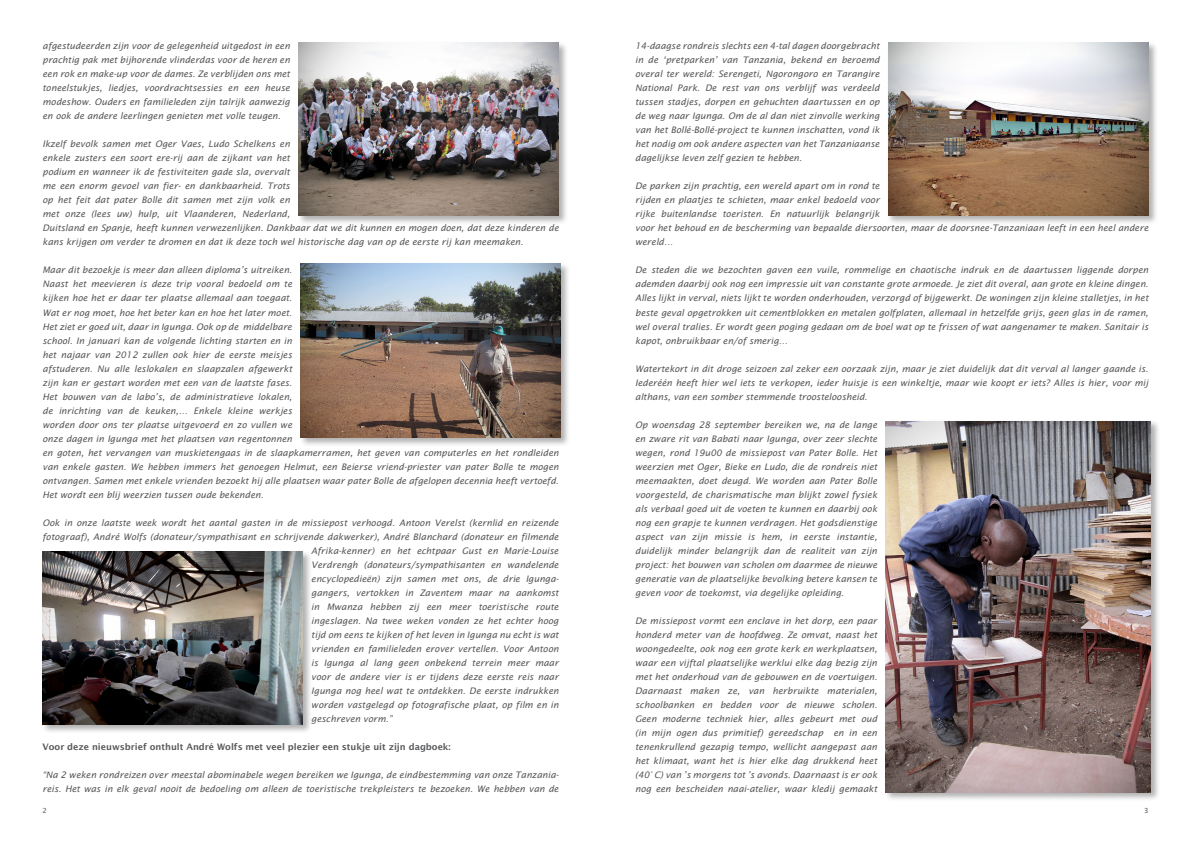
<style>
.page{position:relative;width:1191px;height:842px;background:#fff}
.page>*{position:absolute;margin:0;border:0;box-sizing:border-box;transform-origin:0 0}
.t1{font:italic 9px/14px "Lucida Sans";color:#57585a;text-align:justify}
.t2{font:600 9px "Lucida Sans";color:#57585a}
.t3{font:7px "Lucida Sans";color:#57585a}
</style>
<div class="page">
<div style="left:41px;top:550px;width:271px;height:184px;background:#231f20;opacity:.35"></div>
<img style="left:43px;top:551px;width:260px;height:174px">
<div style="left:884px;top:419px;width:276px;height:382px;background:#231f20;opacity:.35"></div>
<img style="left:885px;top:421px;width:266px;height:371px">
<div style="left:297px;top:41px;width:271px;height:184px;background:#231f20;opacity:.35"></div>
<img style="left:298px;top:43px;width:261px;height:173px">
<div style="left:299px;top:262px;width:271px;height:184px;background:#231f20;opacity:.35"></div>
<img style="left:301px;top:264px;width:260px;height:173px">
<div style="left:886px;top:41px;width:271px;height:184px;background:#231f20;opacity:.35"></div>
<img style="left:888px;top:43px;width:260px;height:173px">
<p class="t1" style="left:43px;top:39px;width:249px">afgestudeerden zijn voor de gelegenheid uitgedost in een prachtig pak met bijhorende vlinderdas voor de heren en een rok en make-up voor de dames. Ze verblijden ons met toneelstukjes, liedjes, voordrachtsessies en een heuse modeshow. Ouders en familieleden zijn talrijk aanwezig en ook de andere leerlingen genieten met volle teugen.</p>
<p class="t1" style="left:43px;top:137px;width:518px;text-align:left">Ikzelf bevolk samen met Oger Vaes, Ludo Schelkens en<br>enkele zusters een soort ere-rij aan de zijkant van het<br>podium en wanneer ik de festiviteiten gade sla, overvalt<br>me een enorm gevoel van fier- en dankbaarheid. Trots<br>op het feit dat pater Bolle dit samen met zijn volk en<br>met onze (lees uw) hulp, uit Vlaanderen, Nederland,<br>Duitsland en Spanje, heeft kunnen verwezenlijken. Dankbaar dat we dit kunnen en mogen doen, dat deze kinderen de kans krijgen om verder te dromen en dat ik deze toch wel historische dag van op de eerste rij kan meemaken.</p>
<p class="t1" style="left:43px;top:263px;width:518px;text-align:left">Maar dit bezoekje is meer dan alleen diploma’s uitreiken.<br>Naast het meevieren is deze trip vooral bedoeld om te<br>kijken hoe het er daar ter plaatse allemaal aan toegaat.<br>Wat er nog moet, hoe het beter kan en hoe het later moet.<br>Het ziet er goed uit, daar in Igunga. Ook op de middelbare<br>school. In januari kan de volgende lichting starten en in<br>het najaar van 2012 zullen ook hier de eerste meisjes<br>afstuderen. Nu alle leslokalen en slaapzalen afgewerkt<br>zijn kan er gestart worden met een van de laatste fases.<br>Het bouwen van de labo’s, de administratieve lokalen,<br>de inrichting van de keuken,… Enkele kleine werkjes<br>worden door ons ter plaatse uitgevoerd en zo vullen we<br>onze dagen in Igunga met het plaatsen van regentonnen<br>en goten, het vervangen van muskietengaas in de slaapkamerramen, het geven van computerles en het rondleiden van enkele gasten. We hebben immers het genoegen Helmut, een Beierse vriend-priester van pater Bolle te mogen ontvangen. Samen met enkele vrienden bezoekt hij alle plaatsen waar pater Bolle de afgelopen decennia heeft vertoefd.<br>Het wordt een blij weerzien tussen oude bekenden.</p>
<p class="t1" style="left:43px;top:515px;width:518px">Ook in onze laatste week wordt het aantal gasten in de missiepost verhoogd. Antoon Verelst (kernlid en reizende</p>
<p class="t1" style="left:43px;top:529px;width:518px">fotograaf), André Wolfs (donateur/sympathisant en schrijvende dakwerker), André Blanchard (donateur en filmende</p>
<p class="t1" style="left:311px;top:543px;width:249px">Afrika-kenner) en het echtpaar Gust en Marie-Louise</p>
<p class="t1" style="left:311px;top:557px;width:249px">Verdrengh (donateurs/sympathisanten en wandelende</p>
<p class="t1" style="left:311px;top:571px;width:249px">encyclopedieën) zijn samen met ons, de drie Igunga-</p>
<p class="t1" style="left:311px;top:585px;width:249px">gangers, vertokken in Zaventem maar na aankomst</p>
<p class="t1" style="left:311px;top:599px;width:249px">in Mwanza hebben zij een meer toeristische route</p>
<p class="t1" style="left:311px;top:613px;width:249px">ingeslagen. Na twee weken vonden ze het echter hoog</p>
<p class="t1" style="left:311px;top:627px;width:249px">tijd om eens te kijken of het leven in Igunga nu echt is wat</p>
<p class="t1" style="left:311px;top:641px;width:249px">vrienden en familieleden erover vertellen. Voor Antoon</p>
<p class="t1" style="left:311px;top:655px;width:249px">is Igunga al lang geen onbekend terrein meer maar</p>
<p class="t1" style="left:311px;top:669px;width:249px">voor de andere vier is er tijdens deze eerste reis naar</p>
<p class="t1" style="left:311px;top:683px;width:249px">Igunga nog heel wat te ontdekken. De eerste indrukken</p>
<p class="t1" style="left:311px;top:697px;width:249px">worden vastgelegd op fotografische plaat, op film en in</p>
<p class="t1" style="left:311px;top:711px;width:82px">geschreven vorm.”</p>
<p class="t2" style="left:43px;top:741px;width:410px">Voor deze nieuwsbrief onthult André Wolfs met veel plezier een stukje uit zijn dagboek:</p>
<p class="t1" style="left:43px;top:767px;width:518px">“Na 2 weken rondreizen over meestal abominabele wegen bereiken we Igunga, de eindbestemming van onze Tanzania&shy;reis. Het was in elk geval nooit de bedoeling om alleen de toeristische trekpleisters te bezoeken. We hebben van de</p>
<p class="t1" style="left:635px;top:39px;width:246px">14-daagse rondreis slechts een 4-tal dagen doorgebracht in de ‘pretparken’ van Tanzania, bekend en beroemd overal ter wereld: Serengeti, Ngorongoro en Tarangire National Park. De rest van ons verblijf was verdeeld tussen stadjes, dorpen en gehuchten daartussen en op de weg naar Igunga. Om de al dan niet zinvolle werking van het Bollé-Bollé-project te kunnen inschatten, vond ik het nodig om ook andere aspecten van het Tanzaniaanse dagelijkse leven zelf gezien te hebben.</p>
<p class="t1" style="left:635px;top:179px;width:515px;text-align:left">De parken zijn prachtig, een wereld apart om in rond te<br>rijden en plaatjes te schieten, maar enkel bedoeld voor<br>rijke buitenlandse toeristen. En natuurlijk belangrijk<br>voor het behoud en de bescherming van bepaalde diersoorten, maar de doorsnee-Tanzaniaan leeft in een heel andere wereld…</p>
<p class="t1" style="left:635px;top:263px;width:515px">De steden die we bezochten gaven een vuile, rommelige en chaotische indruk en de daartussen liggende dorpen ademden daarbij ook nog een impressie uit van constante grote armoede. Je ziet dit overal, aan grote en kleine dingen.<br>Alles lijkt in verval, niets lijkt te worden onderhouden, verzorgd of bijgewerkt. De woningen zijn kleine stalletjes, in het beste geval opgetrokken uit cementblokken en metalen golfplaten, allemaal in hetzelfde grijs, geen glas in de ramen, wel overal tralies. Er wordt geen poging gedaan om de boel wat op te frissen of wat aangenamer te maken. Sanitair is kapot, onbruikbaar en/of smerig…</p>
<p class="t1" style="left:635px;top:361px;width:515px">Watertekort in dit droge seizoen zal zeker een oorzaak zijn, maar je ziet duidelijk dat dit verval al langer gaande is.<br>Iederéén heeft hier wel iets te verkopen, ieder huisje is een winkeltje, maar wie koopt er iets? Alles is hier, voor mij althans, van een somber stemmende troosteloosheid.</p>
<p class="t1" style="left:635px;top:417px;width:243px">Op woensdag 28 september bereiken we, na de lange en zware rit van Babati naar Igunga, over zeer slechte wegen, rond 19u00 de missiepost van Pater Bolle. Het weerzien met Oger, Bieke en Ludo, die de rondreis niet meemaakten, doet deugd. We worden aan Pater Bolle voorgesteld, de charismatische man blijkt zowel fysiek als verbaal goed uit de voeten te kunnen en daarbij ook nog een grapje te kunnen verdragen. Het godsdienstige aspect van zijn missie is hem, in eerste instantie, duidelijk minder belangrijk dan de realiteit van zijn project: het bouwen van scholen om daarmee de nieuwe generatie van de plaatselijke bevolking betere kansen te geven voor de toekomst, via degelijke opleiding.</p>
<p class="t1" style="left:635px;top:613px;width:243px">De missiepost vormt een enclave in het dorp, een paar honderd meter van de hoofdweg. Ze omvat, naast het woongedeelte, ook nog een grote kerk en werkplaatsen, waar een vijftal plaatselijke werklui elke dag bezig zijn met het onderhoud van de gebouwen en de voertuigen.<br>Daarnaast maken ze, van herbruikte materialen, schoolbanken en bedden voor de nieuwe scholen.<br>Geen moderne techniek hier, alles gebeurt met oud (in mijn ogen dus primitief) gereedschap en in een tenenkrullend gezapig tempo, wellicht aangepast aan het klimaat, want het is hier elke dag drukkend heet (40° C) van ’s morgens tot ’s avonds. Daarnaast is er ook nog een bescheiden naai-atelier, waar kledij gemaakt</p>
<p class="t3" style="left:43px;top:807px;width:6px">2</p>
<p class="t3" style="left:1144px;top:807px;width:6px">3</p>
</div>
